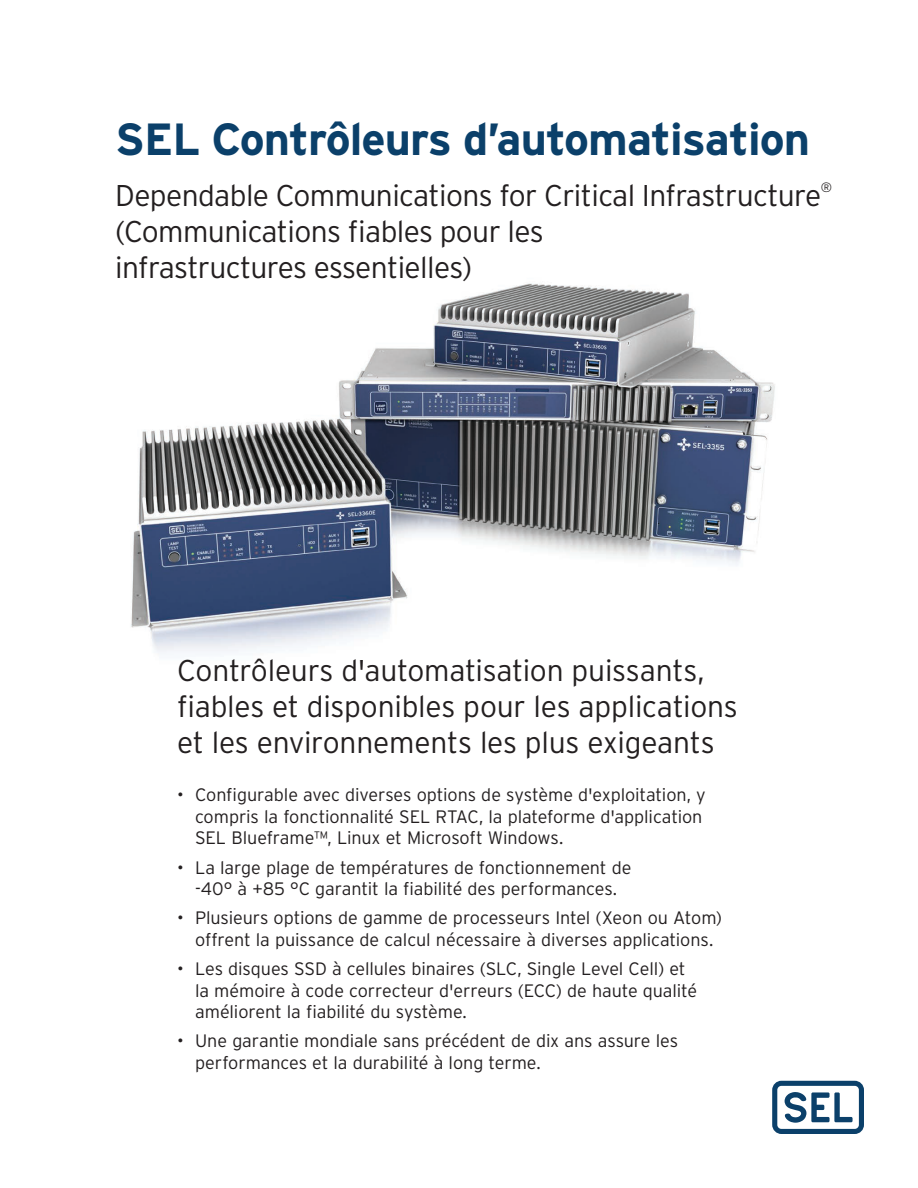
<style>
.page{position:relative;width:918px;height:1188px;background:#fff}
.page>*{position:absolute;margin:0;border:0;box-sizing:border-box;transform-origin:0 0}
.t1{font:700 45px "Interstate Poly";letter-spacing:-.02em;color:#0b406a}
.t2{font:300 30px/36px "Interstate Poly";letter-spacing:-.02em;color:#231f20}
.t3{font:300 18px/21.6px "Interstate Poly";letter-spacing:-.005em;color:#231f20}
.t4{font:300 13.5px "Interstate Poly";color:#231f20}
</style>
<div class="page">
<img style="left:131px;top:283px;width:644px;height:371px">
<svg style="left:772px;top:1081px;width:92px;height:53px"></svg>
<h1 class="t1" style="left:115px;top:106px;width:697px">SEL Contrôleurs d’automatisation</h1>
<h2 class="t2" style="left:115px;top:176px;width:708px">Dependable Communications for Critical Infrastructure</h2>
<p class="t4" style="left:821px;top:178px;width:13px">®</p>
<h2 class="t2" style="left:115px;top:212px;width:430px">(Communications fiables pour les infrastructures essentielles)</h2>
<h2 class="t2" style="left:177px;top:650px;width:562px">Contrôleurs d'automatisation puissants, fiables et disponibles pour les applications et les environnements les plus exigeants</h2>
<p class="t3" style="left:195px;top:783px;width:512px;text-indent:-18px">• Configurable avec diverses options de système d'exploitation, y compris la fonctionnalité SEL RTAC, la plateforme d'application<br>SEL Blueframe™, Linux et Microsoft Windows.</p>
<p class="t3" style="left:177px;top:855px;width:456px;text-align:center">• La large plage de températures de fonctionnement de -40° à +85 °C garantit la fiabilité des performances.</p>
<p class="t3" style="left:177px;top:906px;width:547px;text-align:center">• Plusieurs options de gamme de processeurs Intel (Xeon ou Atom) offrent la puissance de calcul nécessaire à diverses applications.</p>
<p class="t3" style="left:195px;top:957px;width:504px;text-indent:-18px">• Les disques SSD à cellules binaires (SLC, Single Level Cell) et la mémoire à code correcteur d'erreurs (ECC) de haute qualité améliorent la fiabilité du système.</p>
<p class="t3" style="left:195px;top:1029px;width:485px;text-indent:-18px">• Une garantie mondiale sans précédent de dix ans assure les performances et la durabilité à long terme.</p>
</div>
